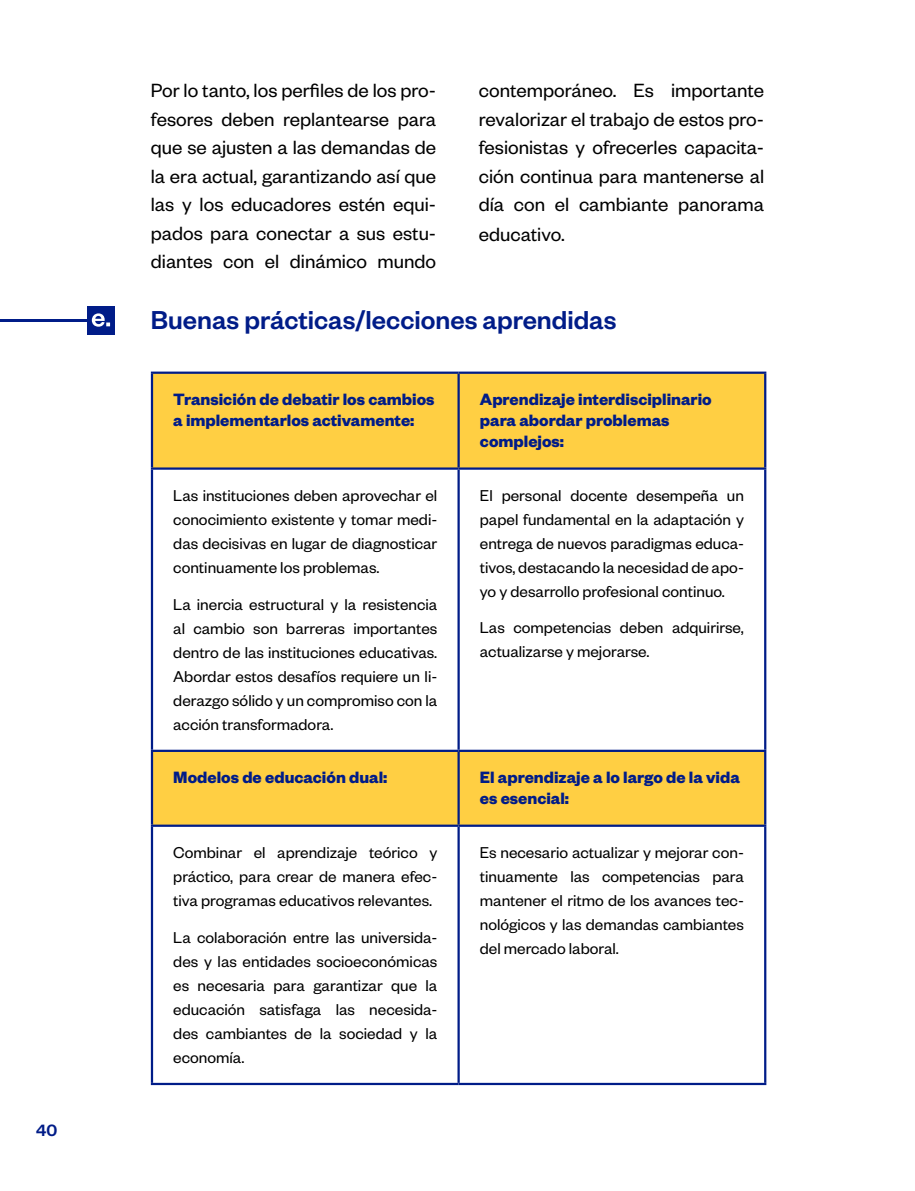
<style>
.page{position:relative;width:915px;height:1191px;background:#fff}
.page>*{position:absolute;margin:0;border:0;box-sizing:border-box;transform-origin:0 0}
.t1{font:500 28.5px "Founders Grotesk";color:#001c88}
.t2{font:21px/28.5px "Founders Grotesk";color:#000;text-align:justify}
.t3{font:700 18px/21px "Founders Grotesk";color:#001c88}
.t4{font:500 18px "Founders Grotesk";color:#001c88}
.t5{font:17.25px/24px "Founders Grotesk";color:#000;text-align:justify}
</style>
<div class="page">
<hr style="left:0;top:319px;width:115px;height:2px;background:#001c88">
<div style="left:87px;top:306px;width:28px;height:28px;background:#001c88"></div>
<svg style="left:92px;top:313px;width:18px;height:14px"></svg>
<div style="left:153px;top:374px;width:610px;height:93px;background:#ffcf43"></div>
<div style="left:153px;top:752px;width:610px;height:72px;background:#ffcf43"></div>
<hr style="left:457px;top:374px;width:2px;height:93px;background:#001c88">
<hr style="left:457px;top:470px;width:2px;height:279px;background:#001c88">
<hr style="left:457px;top:752px;width:2px;height:72px;background:#001c88">
<hr style="left:457px;top:827px;width:2px;height:255px;background:#001c88">
<hr style="left:151px;top:371px;width:307px;height:3px;background:#001c88">
<hr style="left:151px;top:374px;width:2px;height:93px;background:#001c88">
<hr style="left:458px;top:371px;width:308px;height:3px;background:#001c88">
<hr style="left:763px;top:374px;width:3px;height:93px;background:#001c88">
<hr style="left:151px;top:467px;width:307px;height:3px;background:#001c88">
<hr style="left:151px;top:470px;width:2px;height:279px;background:#001c88">
<hr style="left:458px;top:467px;width:308px;height:3px;background:#001c88">
<hr style="left:763px;top:470px;width:3px;height:279px;background:#001c88">
<hr style="left:151px;top:749px;width:307px;height:3px;background:#001c88">
<hr style="left:151px;top:752px;width:2px;height:72px;background:#001c88">
<hr style="left:458px;top:749px;width:308px;height:3px;background:#001c88">
<hr style="left:763px;top:752px;width:3px;height:72px;background:#001c88">
<hr style="left:151px;top:824px;width:307px;height:3px;background:#001c88">
<hr style="left:151px;top:827px;width:2px;height:255px;background:#001c88">
<hr style="left:458px;top:824px;width:308px;height:3px;background:#001c88">
<hr style="left:763px;top:827px;width:3px;height:255px;background:#001c88">
<hr style="left:151px;top:1082px;width:307px;height:3px;background:#001c88">
<hr style="left:458px;top:1082px;width:308px;height:3px;background:#001c88">
<p class="t4" style="left:36px;top:1119px;width:23px">40</p>
<p class="t2" style="left:151px;top:75px;width:287px">Por lo tanto, los perfiles de los pro&shy;fesores deben replantearse para que se ajusten a las demandas de la era actual, garantizando así que las y los educadores estén equi&shy;pados para conectar a sus estu&shy;diantes con el dinámico mundo</p>
<p class="t2" style="left:478px;top:75px;width:287px">contemporáneo. Es importante revalorizar el trabajo de estos pro&shy;fesionistas y ofrecerles capacita&shy;ción continua para mantenerse al día con el cambiante panorama educativo.</p>
<h1 class="t1" style="left:151px;top:302px;width:467px">Buenas prácticas/lecciones aprendidas</h1>
<p class="t3" style="left:173px;top:388px;width:263px">Transición de debatir los cambios a implementarlos activamente:</p>
<p class="t3" style="left:479px;top:388px;width:233px">Aprendizaje interdisciplinario para abordar problemas complejos:</p>
<p class="t5" style="left:173px;top:482px;width:265px">Las instituciones deben aprovechar el conocimiento existente y tomar medi&shy;das decisivas en lugar de diagnosticar continuamente los problemas.</p>
<p class="t5" style="left:173px;top:591px;width:265px">La inercia estructural y la resistencia al cambio son barreras importantes dentro de las instituciones educativas.<br>Abordar estos desafíos requiere un li&shy;derazgo sólido y un compromiso con la acción transformadora.</p>
<p class="t5" style="left:479px;top:482px;width:265px">El personal docente desempeña un papel fundamental en la adaptación y entrega de nuevos paradigmas educa&shy;tivos, destacando la necesidad de apo&shy;yo y desarrollo profesional continuo.</p>
<p class="t5" style="left:479px;top:615px;width:265px">Las competencias deben adquirirse, actualizarse y mejorarse.</p>
<p class="t3" style="left:173px;top:766px;width:215px">Modelos de educación dual:</p>
<p class="t3" style="left:479px;top:766px;width:261px">El aprendizaje a lo largo de la vida es esencial:</p>
<p class="t5" style="left:173px;top:839px;width:265px">Combinar el aprendizaje teórico y práctico, para crear de manera efec&shy;tiva programas educativos relevantes.</p>
<p class="t5" style="left:173px;top:924px;width:265px">La colaboración entre las universida&shy;des y las entidades socioeconómicas es necesaria para garantizar que la educación satisfaga las necesida&shy;des cambiantes de la sociedad y la economía.</p>
<p class="t5" style="left:479px;top:839px;width:265px">Es necesario actualizar y mejorar con&shy;tinuamente las competencias para mantener el ritmo de los avances tec&shy;nológicos y las demandas cambiantes del mercado laboral.</p>
</div>
